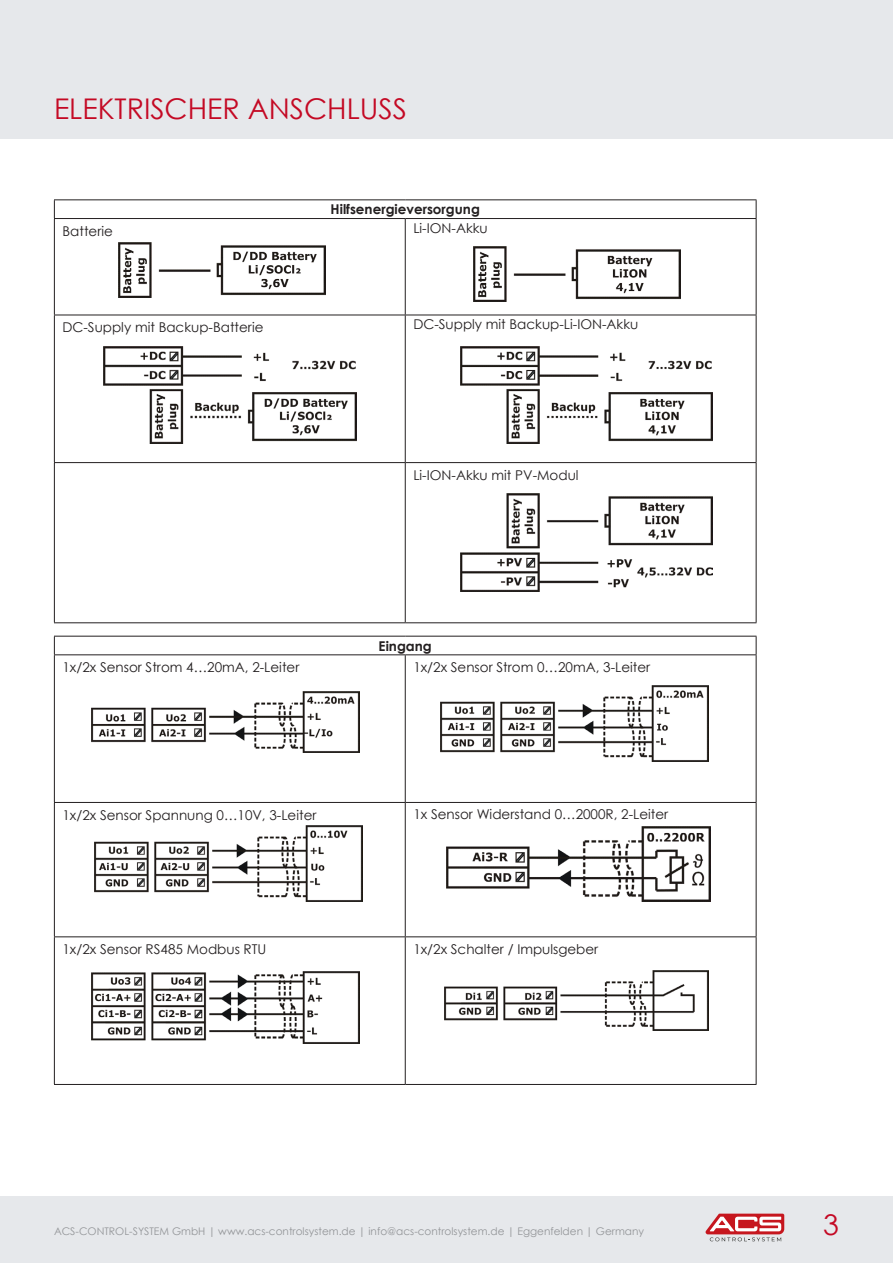
<style>
.page{position:relative;width:893px;height:1263px;background:#fff}
.page>*{position:absolute;margin:0;border:0;box-sizing:border-box;transform-origin:0 0}
.t1{font:28.5px "Century Gothic";color:#c40924}
.t2{font:13.5px "Century Gothic";color:#231f20}
.t3{font:700 13.5px "Century Gothic";color:#231f20}
.t4{font:10.5px "Century Gothic";color:#939598}
</style>
<div class="page">
<img style="left:118px;top:242px;width:207px;height:55px">
<img style="left:474px;top:247px;width:207px;height:55px">
<img style="left:104px;top:346px;width:253px;height:98px">
<img style="left:460px;top:346px;width:252px;height:97px">
<img style="left:91px;top:691px;width:268px;height:62px">
<img style="left:441px;top:686px;width:268px;height:76px">
<img style="left:94px;top:825px;width:268px;height:76px">
<img style="left:92px;top:971px;width:268px;height:72px">
<img style="left:446px;top:827px;width:264px;height:74px">
<img style="left:445px;top:970px;width:264px;height:60px">
<div style="left:0;top:0;width:893px;height:138px;background:#e6e8eb"></div>
<div style="left:0;top:1196px;width:893px;height:67px;background:#e6e8eb"></div>
<svg style="left:706px;top:1213px;width:78px;height:28px"></svg>
<hr style="left:54px;top:199px;width:351px;height:1px;background:#231f20">
<hr style="left:405px;top:199px;width:351px;height:1px;background:#231f20">
<hr style="left:54px;top:218px;width:351px;height:1px;background:#231f20">
<hr style="left:405px;top:218px;width:351px;height:1px;background:#231f20">
<hr style="left:54px;top:315px;width:351px;height:1px;background:#231f20">
<hr style="left:405px;top:315px;width:351px;height:1px;background:#231f20">
<hr style="left:54px;top:462px;width:351px;height:1px;background:#231f20">
<hr style="left:405px;top:462px;width:351px;height:1px;background:#231f20">
<hr style="left:54px;top:622px;width:351px;height:1px;background:#231f20">
<hr style="left:405px;top:622px;width:351px;height:1px;background:#231f20">
<svg style="left:54px;top:200px;width:1px;height:18px"></svg>
<hr style="left:54px;top:219px;width:1px;height:96px;background:#231f20">
<hr style="left:54px;top:315px;width:1px;height:147px;background:#231f20">
<hr style="left:54px;top:463px;width:1px;height:159px;background:#231f20">
<svg style="left:756px;top:200px;width:1px;height:18px"></svg>
<hr style="left:405px;top:219px;width:1px;height:96px;background:#231f20">
<hr style="left:756px;top:219px;width:1px;height:96px;background:#231f20">
<hr style="left:405px;top:315px;width:1px;height:147px;background:#231f20">
<hr style="left:756px;top:315px;width:1px;height:147px;background:#231f20">
<hr style="left:405px;top:463px;width:1px;height:159px;background:#231f20">
<hr style="left:756px;top:463px;width:1px;height:159px;background:#231f20">
<hr style="left:54px;top:636px;width:351px;height:1px;background:#231f20">
<hr style="left:405px;top:636px;width:351px;height:1px;background:#231f20">
<hr style="left:54px;top:654px;width:351px;height:1px;background:#231f20">
<hr style="left:405px;top:654px;width:351px;height:1px;background:#231f20">
<hr style="left:54px;top:802px;width:351px;height:1px;background:#231f20">
<hr style="left:405px;top:802px;width:351px;height:1px;background:#231f20">
<hr style="left:54px;top:936px;width:351px;height:1px;background:#231f20">
<hr style="left:405px;top:936px;width:351px;height:1px;background:#231f20">
<hr style="left:54px;top:1084px;width:351px;height:1px;background:#231f20">
<hr style="left:405px;top:1084px;width:351px;height:1px;background:#231f20">
<svg style="left:54px;top:636px;width:1px;height:18px"></svg>
<hr style="left:54px;top:655px;width:1px;height:147px;background:#231f20">
<hr style="left:54px;top:803px;width:1px;height:133px;background:#231f20">
<hr style="left:54px;top:937px;width:1px;height:147px;background:#231f20">
<svg style="left:756px;top:636px;width:1px;height:18px"></svg>
<hr style="left:405px;top:655px;width:1px;height:147px;background:#231f20">
<hr style="left:756px;top:655px;width:1px;height:147px;background:#231f20">
<hr style="left:405px;top:803px;width:1px;height:133px;background:#231f20">
<hr style="left:756px;top:803px;width:1px;height:133px;background:#231f20">
<hr style="left:405px;top:937px;width:1px;height:147px;background:#231f20">
<hr style="left:756px;top:937px;width:1px;height:147px;background:#231f20">
<img style="left:460px;top:494px;width:252px;height:98px">
<p class="t1" style="left:54px;top:89px;width:354px">ELEKTRISCHER ANSCHLUSS</p>
<p class="t3" style="left:331px;top:199px;width:151px">Hilfsenergieversorgung</p>
<p class="t2" style="left:62px;top:222px;width:52px">Batterie</p>
<p class="t2" style="left:413px;top:219px;width:76px">Li-ION-Akku</p>
<p class="t2" style="left:62px;top:318px;width:203px">DC-Supply mit Backup-Batterie</p>
<p class="t2" style="left:413px;top:315px;width:227px">DC-Supply mit Backup-Li-ION-Akku</p>
<p class="t2" style="left:413px;top:466px;width:167px">Li-ION-Akku mit PV-Modul</p>
<p class="t3" style="left:379px;top:635px;width:55px">Eingang</p>
<p class="t2" style="left:62px;top:658px;width:238px">1x/2x Sensor Strom 4…20mA, 2-Leiter</p>
<p class="t2" style="left:413px;top:658px;width:238px">1x/2x Sensor Strom 0…20mA, 3-Leiter</p>
<p class="t2" style="left:62px;top:805px;width:256px">1x/2x Sensor Spannung 0…10V, 3-Leiter</p>
<p class="t2" style="left:413px;top:805px;width:256px">1x Sensor Widerstand 0…2000R, 2-Leiter</p>
<p class="t2" style="left:62px;top:940px;width:205px">1x/2x Sensor RS485 Modbus RTU</p>
<p class="t2" style="left:413px;top:940px;width:186px">1x/2x Schalter / Impulsgeber</p>
<p class="t4" style="left:54px;top:1223px;width:592px">ACS-CONTROL-SYSTEM GmbH | www.acs-controlsystem.de | info@acs-controlsystem.de | Eggenfelden | Germany</p>
<p class="t1" style="left:823px;top:1204px;width:17px">3</p>
</div>
